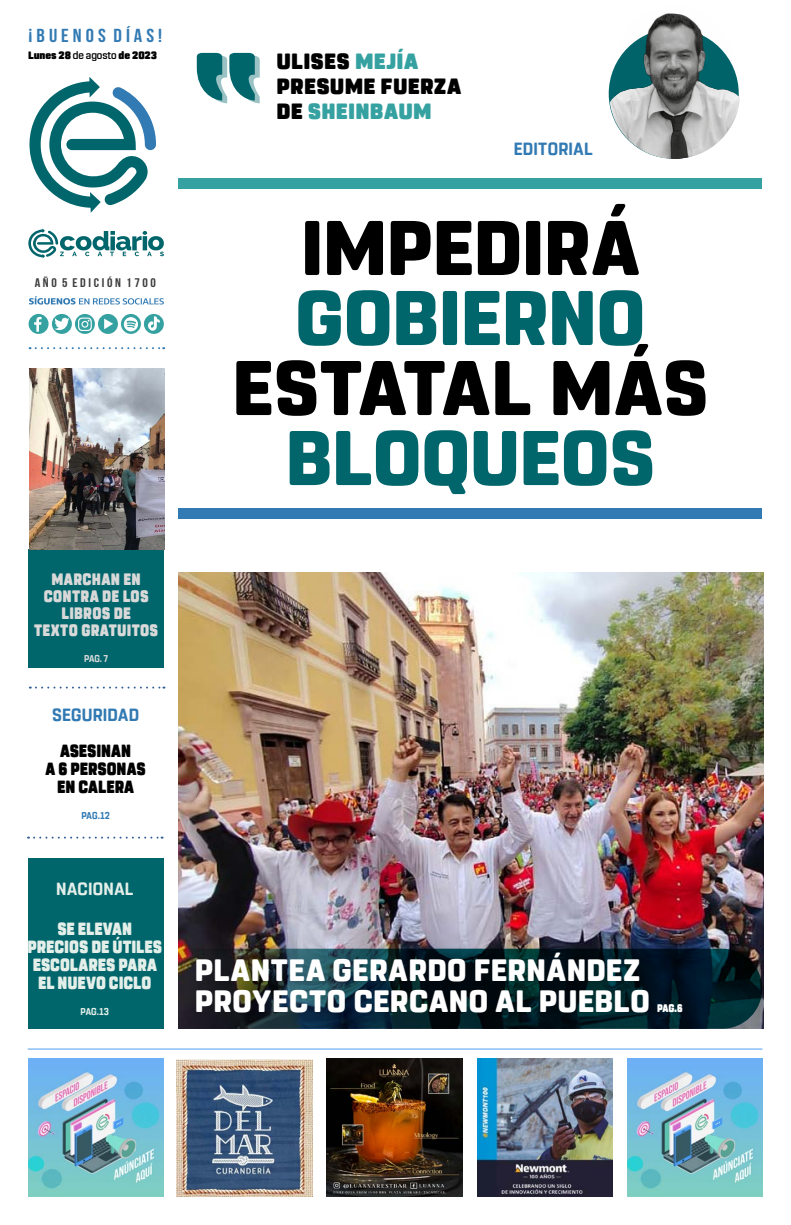
<style>
.page{position:relative;width:791px;height:1225px;background:#fff}
.page>*{position:absolute;margin:0;border:0;box-sizing:border-box;transform-origin:0 0}
.t1{font:800 77px "Rohn Rounded";color:#000}
.t2{font:800 77px "Rohn Rounded";color:#00666c}
.t3{font:800 30.8px/31px "Rohn Rounded";letter-spacing:.015em;color:#fff}
.t4{font:900 22px/25px "Rohn Rounded";letter-spacing:.015em;color:#000}
.t5{font:18.8px "Bebas Neue";color:#327ab3;scale:1.1 1}
.t6{font:900 17.6px/18px "Rohn Rounded";color:#e4efe9;text-align:center;scale:.87 1}
.t7{font:900 17.6px/18px "Rohn Rounded";color:#000;text-align:center;scale:.87 1}
.t8{font:700 17.6px "Rohn Rounded";letter-spacing:.015em;color:#327ab3;scale:.95 1}
.t9{font:700 17.6px "Rohn Rounded";letter-spacing:.02em;color:#e4efe9;scale:.95 1}
.t10{font:900 16.5px/17px "Rohn Rounded";letter-spacing:.02em;color:#d9d9d9;text-align:center;scale:.86 1}
.t11{font:12.5px "Bebas Neue";color:#3d3d3d;scale:1.1 1}
.t12{font:900 11px "Rohn Rounded";color:#fff;scale:.85 1}
.t13{font:900 10.6px "Rohn Rounded";letter-spacing:-.005em;color:#000}
.t14{font:700 9.9px "Rohn Rounded";color:#e4efe9;scale:.91 1}
.t15{font:700 9.9px "Rohn Rounded";color:#327ab3;scale:.91 1}
.t16{font:700 9.9px "Rohn Rounded";color:#d9d9d9;scale:.9 1}
.s1{font-weight:500}
.s2{color:#36a1a1}
</style>
<div class="page">
<img style="left:179px;top:572px;width:584px;height:456px">
<div style="left:28px;top:549px;width:136px;height:119px;background:#00666c"></div>
<div style="left:28px;top:858px;width:136px;height:170px;background:#00666c"></div>
<hr style="left:28px;top:1048px;width:734px;height:1px;background:#4f9ef0">
<svg style="left:28px;top:228px;width:136px;height:30px"></svg>
<img style="left:477px;top:1058px;width:136px;height:138px">
<img style="left:28px;top:1058px;width:135px;height:138px">
<img style="left:628px;top:1058px;width:135px;height:138px">
<img style="left:327px;top:1058px;width:136px;height:138px">
<img style="left:177px;top:1059px;width:135px;height:137px">
<div style="left:179px;top:178px;width:583px;height:10px;background:#36a1a1"></div>
<div style="left:179px;top:508px;width:583px;height:10px;background:#327ab3"></div>
<svg style="left:29px;top:296px;width:135px;height:8px"></svg>
<svg style="left:30px;top:347px;width:134px;height:2px"></svg>
<div style="left:29px;top:314px;width:20px;height:20px;background:#36a1a1;border-radius:50%"></div>
<svg style="left:34px;top:317px;width:8px;height:15px"></svg>
<svg style="left:52px;top:314px;width:20px;height:20px"></svg>
<svg style="left:54px;top:318px;width:15px;height:12px"></svg>
<svg style="left:75px;top:314px;width:20px;height:20px"></svg>
<svg style="left:78px;top:317px;width:14px;height:14px"></svg>
<div style="left:98px;top:314px;width:20px;height:20px;background:#36a1a1;border-radius:50%"></div>
<svg style="left:121px;top:314px;width:20px;height:20px"></svg>
<div style="left:144px;top:314px;width:20px;height:20px;background:#36a1a1;border-radius:50%"></div>
<svg style="left:104px;top:318px;width:9px;height:11px"></svg>
<svg style="left:124px;top:317px;width:14px;height:14px"></svg>
<svg style="left:148px;top:316px;width:12px;height:15px"></svg>
<svg style="left:197px;top:53px;width:63px;height:50px"></svg>
<img style="left:609px;top:13px;width:130px;height:146px">
<img style="left:29px;top:368px;width:136px;height:181px">
<svg style="left:30px;top:686px;width:134px;height:2px"></svg>
<svg style="left:28px;top:836px;width:135px;height:2px"></svg>
<svg style="left:29px;top:77px;width:127px;height:136px"></svg>
<svg style="left:179px;top:948px;width:583px;height:80px;background:#0e2229"></svg>
<p class="t5" style="left:29px;top:26px;width:123px">¡ B U E N O S D Í A S !</p>
<p class="t13" style="left:28px;top:49px;width:130px">Lunes 28 <span class="s1">de agosto</span> de 2023</p>
<p class="t11" style="left:35px;top:276px;width:112px">A Ñ O 5 E D I C I Ó N 1 7 0 0</p>
<p class="t10" style="left:34px;top:570px;width:146px">MARCHAN EN<br>CONTRA DE LOS<br>LIBROS DE<br>TEXTO GRATUITOS</p>
<p class="t16" style="left:84px;top:652px;width:28px">PAG. 7</p>
<p class="t8" style="left:52px;top:705px;width:93px">SEGURIDAD</p>
<p class="t7" style="left:45px;top:741px;width:117px">ASESINAN<br>A 6 PERSONAS<br>EN CALERA</p>
<p class="t15" style="left:81px;top:809px;width:33px">PAG.12</p>
<p class="t9" style="left:56px;top:878px;width:83px">NACIONAL</p>
<p class="t6" style="left:28px;top:919px;width:156px">SE ELEVAN<br>PRECIOS DE ÚTILES<br>ESCOLARES PARA<br>EL NUEVO CICLO</p>
<p class="t14" style="left:81px;top:1005px;width:33px">PAG.13</p>
<p class="t4" style="left:276px;top:49px;width:186px">ULISES <span class="s2">MEJÍA<br></span>PRESUME FUERZA<br>DE <span class="s2">SHEINBAUM</span></p>
<p class="t8" style="left:514px;top:139px;width:84px">EDITORIAL</p>
<h1 class="t1" style="left:301px;top:204px;width:340px">IMPEDIRÁ</h1>
<h1 class="t2" style="left:295px;top:274px;width:351px">GOBIERNO</h1>
<h1 class="t1" style="left:232px;top:344px;width:477px">ESTATAL MÁS</h1>
<h1 class="t2" style="left:285px;top:414px;width:371px">BLOQUEOS</h1>
<h2 class="t3" style="left:195px;top:955px;width:456px">PLANTEA GERARDO FERNÁNDEZ<br>PROYECTO CERCANO AL PUEBLO</h2>
<p class="t12" style="left:657px;top:1001px;width:31px">PAG.6</p>
</div>
